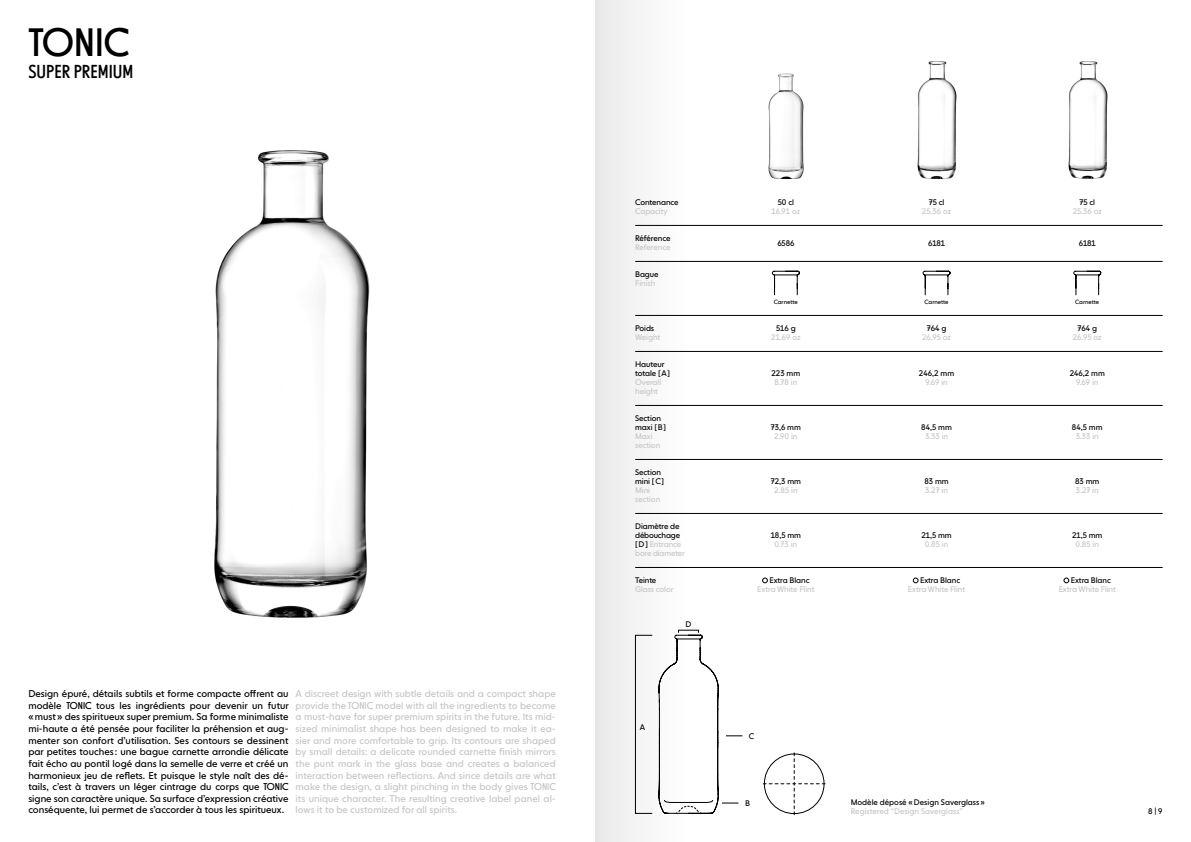
<style>
.page{position:relative;width:1191px;height:842px;background:#fff}
.page>*{position:absolute;margin:0;border:0;box-sizing:border-box;transform-origin:0 0}
.t1{font:39px "NEXT Poster";letter-spacing:.005em;color:#000}
.t2{font:18.5px "NEXT Poster";letter-spacing:.005em;color:#000}
.t3{font:9.8px/11.6px "NEXT Book";color:#000;text-align:justify}
.t4{font:9.8px/11.6px "NEXT Book";color:#c6c6c6;text-align:justify}
.t5{font:8px/9px "NEXT Book";letter-spacing:-.01em;color:#000}
.t6{font:8px/9px "NEXT Book";letter-spacing:-.01em;color:#c6c6c6}
.t7{font:6px "NEXT Book";color:#000}
.s1{font-family:"NEXT Poster"}
.s2{color:#c6c6c6}
</style>
<div class="page">
<div style="left:595px;top:0;width:91px;height:842px;background:#f4f4f4"></div>
<img style="left:215px;top:151px;width:154px;height:467px">
<svg style="left:762px;top:578px;width:5px;height:5px"></svg>
<svg style="left:913px;top:578px;width:5px;height:5px"></svg>
<svg style="left:1063px;top:578px;width:6px;height:5px"></svg>
<img style="left:768px;top:73px;width:36px;height:105px">
<img style="left:917px;top:61px;width:40px;height:117px">
<img style="left:1068px;top:61px;width:40px;height:117px">
<div style="left:635px;top:635px;width:17px;height:179px;border:1px solid #000"></div>
<svg style="left:658px;top:635px;width:84px;height:179px"></svg>
<svg style="left:763px;top:753px;width:62px;height:62px"></svg>
<svg style="left:772px;top:271px;width:27px;height:24px"></svg>
<svg style="left:922px;top:271px;width:28px;height:24px"></svg>
<svg style="left:1073px;top:271px;width:28px;height:24px"></svg>
<hr style="left:635px;top:225px;width:527px;height:1px;background:#000">
<hr style="left:635px;top:261px;width:527px;height:1px;background:#000">
<hr style="left:635px;top:315px;width:527px;height:1px;background:#000">
<hr style="left:635px;top:351px;width:527px;height:1px;background:#000">
<hr style="left:635px;top:405px;width:527px;height:1px;background:#000">
<hr style="left:635px;top:459px;width:527px;height:1px;background:#000">
<hr style="left:635px;top:513px;width:527px;height:1px;background:#000">
<hr style="left:635px;top:567px;width:527px;height:1px;background:#000">
<h1 class="t1" style="left:28px;top:19px;width:103px">TONIC</h1>
<h2 class="t2" style="left:28px;top:61px;width:107px">SUPER PREMIUM</h2>
<p class="t3" style="left:28px;top:688px;width:262px">Design épuré, détails subtils et forme compacte offrent au modèle <span class="s1">TONIC</span> tous les ingrédients pour devenir un futur « must » des spiritueux super premium. Sa forme minimaliste mi-haute a été pensée pour faciliter la préhension et aug&shy;menter son confort d’utilisation. Ses contours se dessinent par petites touches : une bague carnette arrondie délicate fait écho au pontil logé dans la semelle de verre et créé un harmonieux jeu de reflets. Et puisque le style naît des dé&shy;tails, c’est à travers un léger cintrage du corps que <span class="s1">TONIC </span>signe son caractère unique. Sa surface d’expression créative conséquente, lui permet de s’accorder à tous les spiritueux.</p>
<p class="t4" style="left:296px;top:688px;width:262px">A discreet design with subtle details and a compact shape provide the <span class="s1">TONIC</span> model with all the ingredients to become a must-have for super premium spirits in the future. Its mid&shy;sized minimalist shape has been designed to make it ea&shy;sier and more comfortable to grip. Its contours are shaped by small details: a delicate rounded carnette finish mirrors the punt mark in the glass base and creates a balanced interaction between reflections. And since details are what make the design, a slight pinching in the body gives <span class="s1">TONIC </span>its unique character. The resulting creative label panel al&shy;lows it to be customized for all spirits.</p>
<p class="t5" style="left:635px;top:198px;width:45px">Contenance</p>
<p class="t6" style="left:635px;top:207px;width:34px">Capacity</p>
<p class="t5" style="left:635px;top:234px;width:37px">Référence</p>
<p class="t6" style="left:635px;top:243px;width:37px">Reference</p>
<p class="t5" style="left:635px;top:270px;width:25px">Bague</p>
<p class="t6" style="left:635px;top:279px;width:22px">Finish</p>
<p class="t5" style="left:635px;top:324px;width:20px">Poids</p>
<p class="t6" style="left:635px;top:333px;width:27px">Weight</p>
<p class="t5" style="left:635px;top:360px;width:37px">Hauteur totale [ A ]</p>
<p class="t6" style="left:635px;top:378px;width:28px">Overall height</p>
<p class="t5" style="left:635px;top:414px;width:32px">Section maxi [ B ]</p>
<p class="t6" style="left:635px;top:432px;width:27px">Maxi section</p>
<p class="t5" style="left:635px;top:468px;width:31px">Section mini [ C ]</p>
<p class="t6" style="left:635px;top:486px;width:27px">Mini section</p>
<p class="t5" style="left:635px;top:522px;width:51px">Diamètre de débouchage<br>[ D ] <span class="s2">Entrance bore diameter</span></p>
<p class="t5" style="left:635px;top:576px;width:23px">Teinte</p>
<p class="t6" style="left:635px;top:585px;width:40px">Glass color</p>
<p class="t5" style="left:640px;top:722px;width:7px">A</p>
<p class="t5" style="left:685px;top:620px;width:7px">D</p>
<p class="t5" style="left:777px;top:198px;width:18px">50 cl</p>
<p class="t6" style="left:771px;top:207px;width:30px">16.91 oz</p>
<p class="t5" style="left:777px;top:239px;width:19px">6586</p>
<p class="t5" style="left:928px;top:198px;width:17px">75 cl</p>
<p class="t6" style="left:922px;top:207px;width:31px">25.36 oz</p>
<p class="t5" style="left:928px;top:239px;width:18px">6181</p>
<p class="t7" style="left:774px;top:298px;width:25px">Carnette</p>
<p class="t7" style="left:924px;top:298px;width:25px">Carnette</p>
<p class="t5" style="left:776px;top:324px;width:21px">516 g</p>
<p class="t6" style="left:771px;top:333px;width:31px">21.69 oz</p>
<p class="t5" style="left:771px;top:369px;width:30px">223 mm</p>
<p class="t6" style="left:774px;top:378px;width:24px">8.78 in</p>
<p class="t5" style="left:771px;top:423px;width:32px">73,6 mm</p>
<p class="t6" style="left:774px;top:432px;width:25px">2.90 in</p>
<p class="t5" style="left:770px;top:477px;width:32px">72,3 mm</p>
<p class="t6" style="left:774px;top:486px;width:25px">2.85 in</p>
<p class="t5" style="left:770px;top:531px;width:32px">18,5 mm</p>
<p class="t6" style="left:774px;top:540px;width:24px">0.73 in</p>
<p class="t5" style="left:769px;top:576px;width:42px">Extra Blanc</p>
<p class="t6" style="left:757px;top:585px;width:59px">Extra White Flint</p>
<p class="t5" style="left:926px;top:324px;width:21px">764 g</p>
<p class="t6" style="left:922px;top:333px;width:30px">26.95 oz</p>
<p class="t5" style="left:919px;top:369px;width:37px">246,2 mm</p>
<p class="t6" style="left:925px;top:378px;width:24px">9.69 in</p>
<p class="t5" style="left:921px;top:423px;width:32px">84,5 mm</p>
<p class="t6" style="left:925px;top:432px;width:25px">3.33 in</p>
<p class="t5" style="left:924px;top:477px;width:26px">83 mm</p>
<p class="t6" style="left:925px;top:486px;width:25px">3.27 in</p>
<p class="t5" style="left:921px;top:531px;width:32px">21,5 mm</p>
<p class="t6" style="left:925px;top:540px;width:25px">0.85 in</p>
<p class="t5" style="left:920px;top:576px;width:42px">Extra Blanc</p>
<p class="t6" style="left:908px;top:585px;width:59px">Extra White Flint</p>
<p class="t5" style="left:749px;top:731px;width:7px">C</p>
<p class="t5" style="left:745px;top:799px;width:6px">B</p>
<p class="t5" style="left:850px;top:797px;width:136px">Modèle déposé « Design Saverglass »</p>
<p class="t6" style="left:850px;top:806px;width:114px">Registered “Design Saverglass”</p>
<p class="t5" style="left:1079px;top:198px;width:17px">75 cl</p>
<p class="t6" style="left:1072px;top:207px;width:31px">25.36 oz</p>
<p class="t5" style="left:1078px;top:239px;width:18px">6181</p>
<p class="t7" style="left:1075px;top:298px;width:25px">Carnette</p>
<p class="t5" style="left:1077px;top:324px;width:21px">764 g</p>
<p class="t6" style="left:1072px;top:333px;width:30px">26.95 oz</p>
<p class="t5" style="left:1069px;top:369px;width:37px">246,2 mm</p>
<p class="t6" style="left:1076px;top:378px;width:24px">9.69 in</p>
<p class="t5" style="left:1072px;top:423px;width:32px">84,5 mm</p>
<p class="t6" style="left:1075px;top:432px;width:25px">3.33 in</p>
<p class="t5" style="left:1075px;top:477px;width:26px">83 mm</p>
<p class="t6" style="left:1075px;top:486px;width:25px">3.27 in</p>
<p class="t5" style="left:1072px;top:531px;width:32px">21,5 mm</p>
<p class="t6" style="left:1075px;top:540px;width:25px">0.85 in</p>
<p class="t5" style="left:1070px;top:576px;width:42px">Extra Blanc</p>
<p class="t6" style="left:1058px;top:585px;width:59px">Extra White Flint</p>
<p class="t5" style="left:1148px;top:806px;width:16px">8 | 9</p>
</div>
